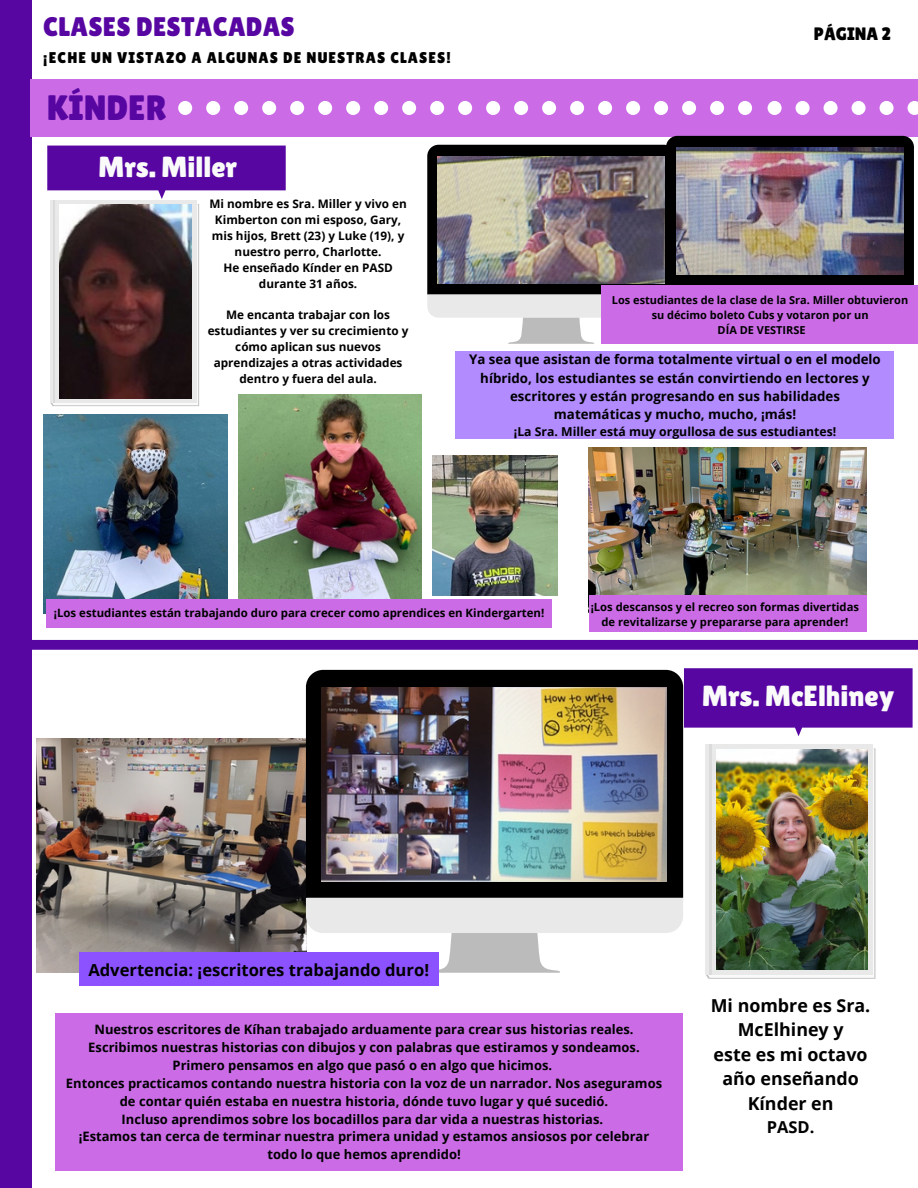
<style>
.page{position:relative;width:918px;height:1188px;background:#fff}
.page>*{position:absolute;margin:0;border:0;box-sizing:border-box;transform-origin:0 0}
.t1{font:35.25px "Lilita One";color:#5706a1}
.t2{font:29.1px "Lilita One";color:#fafafa}
.t3{font:26.85px "Lilita One";letter-spacing:.01em;color:#5706a1}
.t4{font:18px "Lilita One";color:#000}
.t5{font:700 17.85px/24.6px "Open Sans";color:#000;text-align:center}
.t6{font:700 16.65px "Open Sans";color:#000}
.t7{font:700 16.5px "Open Sans";color:#000}
.t8{font:15.6px "Lilita One";letter-spacing:.07em;color:#000}
.t9{font:700 13.35px/18.3px "Open Sans";color:#000;text-align:center}
.t10{font:700 12.9px/17.9px "Open Sans";color:#000;text-align:center}
.t11{font:700 12.3px "Open Sans";color:#000}
.t12{font:700 11.7px/15.9px "Open Sans";color:#000;text-align:center}
.t13{font:700 11.4px "Open Sans";color:#000}
.t14{font:700 11.25px/15.1px "Open Sans";color:#000;text-align:center}
.t15{font:700 10.95px/14.9px "Open Sans";color:#000;text-align:center}
</style>
<div class="page">
<div style="left:0;top:0;width:31px;height:1188px;background:#5706a1"></div>
<div style="left:31px;top:79px;width:887px;height:58px;background:#cb6ce6"></div>
<svg style="left:178px;top:101px;width:574px;height:14px"></svg>
<svg style="left:768px;top:101px;width:150px;height:14px"></svg>
<svg style="left:47px;top:146px;width:239px;height:260px"></svg>
<svg style="left:706px;top:746px;width:169px;height:233px"></svg>
<svg style="left:705px;top:745px;width:167px;height:230px;background:#dcddd7"></svg>
<img style="left:717px;top:749px;width:150px;height:221px">
<hr style="left:709px;top:745px;width:2px;height:230px;background:#dbdbdb">
<div style="left:55px;top:1013px;width:628px;height:158px;background:#cb6ce6"></div>
<svg style="left:31px;top:640px;width:887px;height:10px;background:#5a0ba3"></svg>
<svg style="left:684px;top:668px;width:229px;height:68px;background:#6c25ac"></svg>
<img style="left:427px;top:136px;width:487px;height:208px">
<img style="left:438px;top:156px;width:226px;height:128px">
<div style="left:601px;top:285px;width:317px;height:59px;background:#cb6ce6"></div>
<img style="left:43px;top:414px;width:185px;height:199px">
<img style="left:238px;top:394px;width:184px;height:206px">
<img style="left:432px;top:456px;width:125px;height:139px">
<div style="left:455px;top:351px;width:438px;height:88px;background:#b28bff"></div>
<div style="left:47px;top:600px;width:505px;height:28px;background:#cb6ce6"></div>
<img style="left:589px;top:447px;width:277px;height:148px">
<div style="left:589px;top:595px;width:277px;height:37px;background:#cb6ce6"></div>
<img style="left:36px;top:738px;width:270px;height:234px">
<div style="left:306px;top:670px;width:377px;height:228px;background:#000"></div>
<svg style="left:306px;top:898px;width:377px;height:75px"></svg>
<img style="left:322px;top:688px;width:345px;height:193px">
<div style="left:80px;top:952px;width:359px;height:33px;background:#8c52ff"></div>
<h3 class="t3" style="left:43px;top:11px;width:253px">CLASES DESTACADAS</h3>
<p class="t8" style="left:43px;top:48px;width:409px">¡ECHE UN VISTAZO A ALGUNAS DE NUESTRAS CLASES!</p>
<h1 class="t1" style="left:47px;top:87px;width:121px">KÍNDER</h1>
<h2 class="t2" style="left:98px;top:150px;width:141px">Mrs. Miller</h2>
<p class="t12" style="left:210px;top:196px;width:199px">Mi nombre es Sra. Miller y vivo en<br>Kimberton con mi esposo, Gary, mis hijos, Brett (23) y Luke (19), y nuestro perro, Charlotte.<br>He enseñado Kínder en PASD durante 31 años.</p>
<p class="t12" style="left:208px;top:307px;width:202px">Me encanta trabajar con los estudiantes y ver su crecimiento y cómo aplican sus nuevos aprendizajes a otras actividades dentro y fuera del aula.</p>
<h3 class="t4" style="left:814px;top:24px;width:79px">PÁGINA 2</h3>
<p class="t15" style="left:612px;top:292px;width:298px">Los estudiantes de la clase de la Sra. Miller obtuvieron su décimo boleto Cubs y votaron por un<br>DÍA DE VESTIRSE</p>
<p class="t9" style="left:469px;top:350px;width:413px">Ya sea que asistan de forma totalmente virtual o en el modelo híbrido, los estudiantes se están convirtiendo en lectores y escritores y están progresando en sus habilidades matemáticas y mucho, mucho, ¡más!</p>
<p class="t11" style="left:514px;top:423px;width:324px">¡La Sra. Miller está muy orgullosa de sus estudiantes!</p>
<p class="t13" style="left:54px;top:605px;width:492px">¡Los estudiantes están trabajando duro para crecer como aprendices en Kindergarten!</p>
<p class="t14" style="left:591px;top:599px;width:270px">¡Los descansos y el recreo son formas divertidas de revitalizarse y prepararse para aprender!</p>
<h2 class="t2" style="left:702px;top:679px;width:194px">Mrs. McElhiney</h2>
<p class="t6" style="left:88px;top:958px;width:342px">Advertencia: ¡escritores trabajando duro!</p>
<p class="t10" style="left:66px;top:1020px;width:598px">Nuestros escritores de Kíhan trabajado arduamente para crear sus historias reales.<br>Escribimos nuestras historias con dibujos y con palabras que estiramos y sondeamos.<br>Primero pensamos en algo que pasó o en algo que hicimos.<br>Entonces practicamos contando nuestra historia con la voz de un narrador. Nos aseguramos de contar quién estaba en nuestra historia, dónde tuvo lugar y qué sucedió.<br>Incluso aprendimos sobre los bocadillos para dar vida a nuestras historias.<br>¡Estamos tan cerca de terminar nuestra primera unidad y estamos ansiosos por celebrar todo lo que hemos aprendido!</p>
<h3 class="t5" style="left:711px;top:993px;width:161px">Mi nombre es Sra.<br>McElhiney y<br>este es mi octavo año enseñando<br>Kínder en</h3>
<p class="t7" style="left:767px;top:1116px;width:49px">PASD.</p>
</div>
